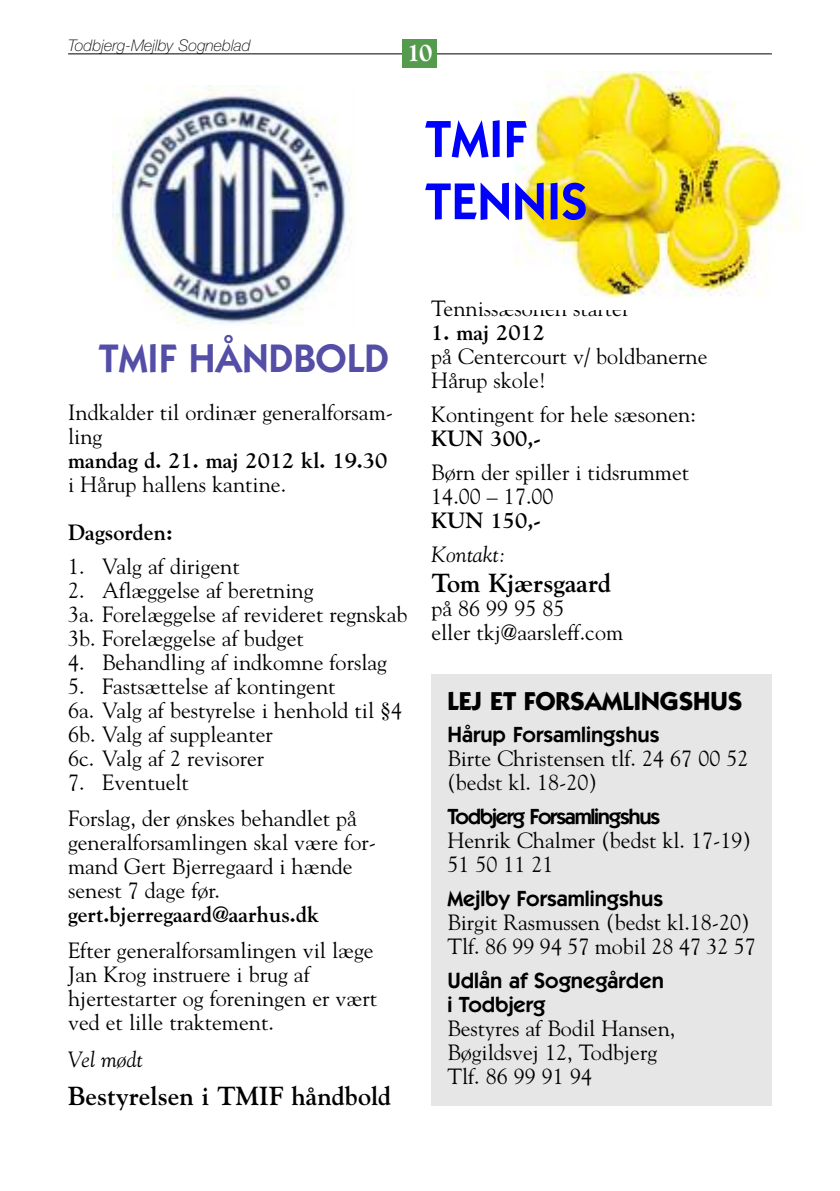
<style>
.page{position:relative;width:840px;height:1191px;background:#fff}
.page>*{position:absolute;margin:0;border:0;box-sizing:border-box;transform-origin:0 0}
.t1{font:600 52px/62.4px "Itc Kabel";color:#00f}
.t2{font:600 40px "Itc Kabel";color:#544ea6}
.t3{font:700 26px "Goudy";color:#000}
.t4{font:700 26px "Itc Kabel";color:#000}
.t5{font:800 24px "Goudy";color:#fff}
.t6{font:22px/24px "Goudy";color:#000}
.t7{font:700 22px "Goudy";color:#000}
.t8{font:600 22px/24px "Itc Kabel";color:#000}
.t9{font:600 22px "Itc Kabel";letter-spacing:-.055em;color:#000}
.t10{font:italic 22px "Goudy";color:#000}
.t11{font:italic 100 16px "Helvetica Neue";color:#000}
</style>
<div class="page">
<hr style="left:68px;top:54px;width:703px;height:1px;background:#000">
<div style="left:403px;top:40px;width:34px;height:28px;background:#549b4d"></div>
<img style="left:113px;top:85px;width:239px;height:240px">
<div style="left:431px;top:675px;width:340px;height:431px;background:#e6e6e6"></div>
<img style="left:514px;top:72px;width:283px;height:226px">
<p class="t11" style="left:68px;top:40px;width:184px">Todbjerg-Mejlby Sogneblad</p>
<p class="t5" style="left:407px;top:43px;width:27px">10</p>
<h1 class="t1" style="left:425px;top:112px;width:163px">TMIF<br>TENNIS</h1>
<h2 class="t2" style="left:99px;top:345px;width:291px">TMIF HÅNDBOLD</h2>
<p class="t6" style="left:68px;top:401px;width:326px">Indkalder til ordinær generalforsam&shy;ling</p>
<p class="t7" style="left:68px;top:448px;width:321px">mandag d. 21. maj 2012 kl. 19.30</p>
<p class="t6" style="left:68px;top:473px;width:219px">i Hårup hallens kantine.</p>
<p class="t7" style="left:68px;top:520px;width:107px">Dagsorden:</p>
<p class="t6" style="left:68px;top:555px;width:173px">1. Valg af dirigent</p>
<p class="t6" style="left:68px;top:579px;width:341px">2. Aflæggelse af beretning<br>3a. Forelæggelse af revideret regnskab<br>3b. Forelæggelse af budget</p>
<p class="t6" style="left:68px;top:651px;width:320px">4. Behandling af indkomne forslag</p>
<p class="t6" style="left:68px;top:675px;width:335px">5. Fastsættelse af kontingent<br>6a. Valg af bestyrelse i henhold til §4<br>6b. Valg af suppleanter<br>6c. Valg af 2 revisorer</p>
<p class="t6" style="left:68px;top:765px;width:290px;line-height:36px">7. Eventuelt<br>Forslag, der ønskes behandlet på</p>
<p class="t6" style="left:68px;top:831px;width:309px">generalforsamlingen skal være for&shy;mand Gert Bjerregaard i hænde senest 7 dage før.</p>
<p class="t7" style="left:68px;top:902px;width:252px">gert.bjerregaard@aarhus.dk</p>
<p class="t6" style="left:68px;top:939px;width:310px">Efter generalforsamlingen vil læge<br>Jan Krog instruere i brug af hjertestarter og foreningen er vært ved et lille traktement.</p>
<p class="t10" style="left:68px;top:1046px;width:76px">Vel mødt</p>
<p class="t3" style="left:68px;top:1080px;width:324px">Bestyrelsen i TMIF håndbold</p>
<p class="t6" style="left:431px;top:296px;width:199px">Tennissæsonen starter</p>
<p class="t7" style="left:431px;top:319px;width:115px">1. maj 2012</p>
<p class="t6" style="left:431px;top:344px;width:277px">på Centercourt v/ boldbanerne<br>Hårup skole!</p>
<p class="t6" style="left:431px;top:402px;width:266px">Kontingent for hele sæsonen:</p>
<p class="t7" style="left:431px;top:425px;width:111px">KUN 300,-</p>
<p class="t6" style="left:431px;top:460px;width:259px">Børn der spiller i tidsrummet<br>14.00 – 17.00</p>
<p class="t7" style="left:431px;top:507px;width:111px">KUN 150,-</p>
<p class="t10" style="left:431px;top:541px;width:76px">Kontakt:</p>
<p class="t3" style="left:431px;top:568px;width:181px">Tom Kjærsgaard</p>
<p class="t6" style="left:431px;top:596px;width:193px">på 86 99 95 85<br>eller tkj@aarsleff.com</p>
<p class="t4" style="left:447px;top:691px;width:296px">LEJ ET FORSAMLINGSHUS</p>
<p class="t8" style="left:447px;top:724px;width:213px">Hårup Forsamlingshus</p>
<p class="t6" style="left:447px;top:746px;width:302px">Birte Christensen tlf. 24 67 00 52 (bedst kl. 18-20)</p>
<p class="t9" style="left:447px;top:809px;width:214px">Todbjerg Forsamlingshus</p>
<p class="t6" style="left:447px;top:828px;width:305px">Henrik Chalmer (bedst kl. 17-19)<br>51 50 11 21</p>
<p class="t8" style="left:447px;top:888px;width:217px">Mejlby Forsamlingshus</p>
<p class="t6" style="left:447px;top:910px;width:310px">Birgit Rasmussen (bedst kl.18-20)<br>Tlf. 86 99 94 57 mobil 28 47 32 57</p>
<p class="t8" style="left:447px;top:970px;width:218px">Udlån af Sognegården i Todbjerg</p>
<p class="t6" style="left:447px;top:1016px;width:229px">Bestyres af Bodil Hansen,<br>Bøgildsvej 12, Todbjerg<br>Tlf. 86 99 91 94</p>
</div>
